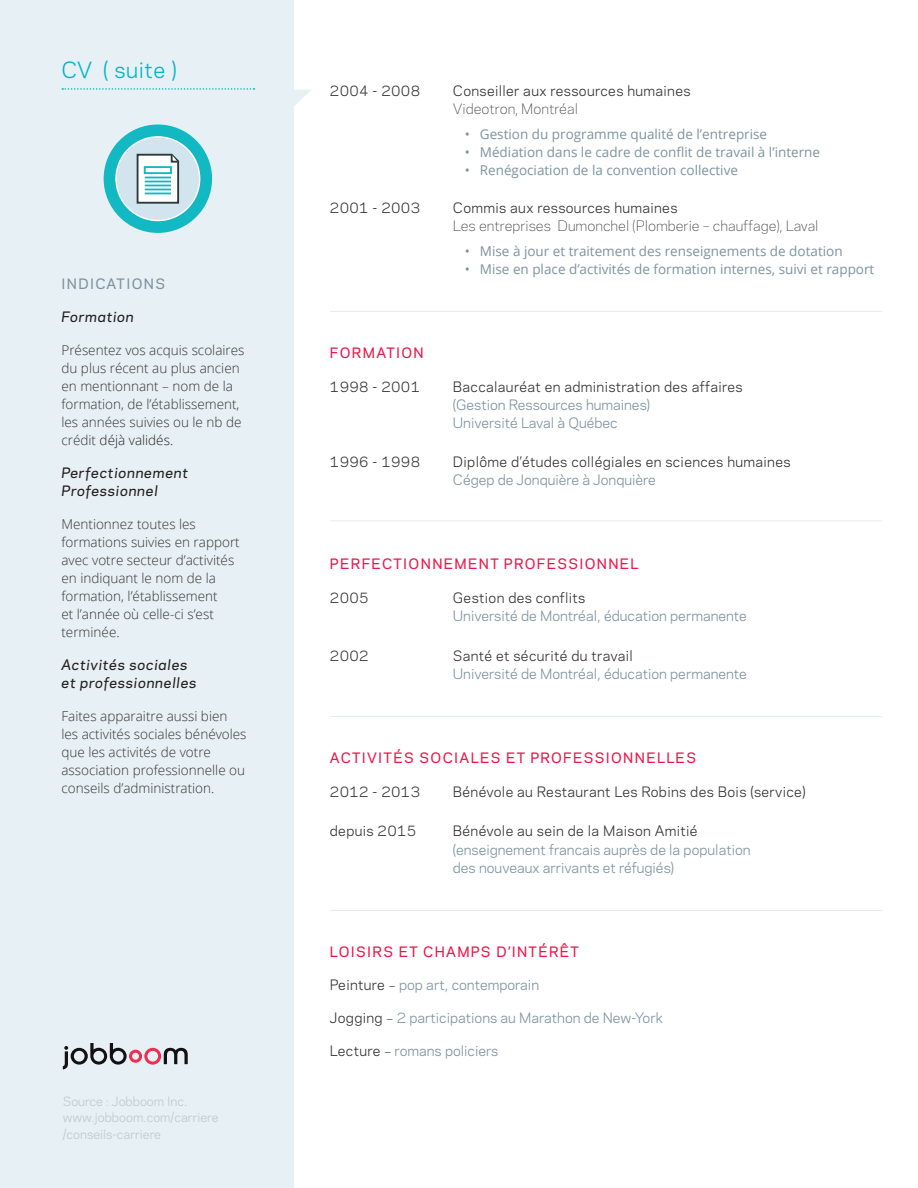
<style>
.page{position:relative;width:918px;height:1188px;background:#fff}
.page>*{position:absolute;margin:0;border:0;box-sizing:border-box;transform-origin:0 0}
.t1{font:21px "Galaxie Polaris";letter-spacing:.025em;color:#00b6c5}
.t2{font:300 13.5px/18px "Open Sans";color:#333}
.t3{font:13.5px "Galaxie Polaris";letter-spacing:.025em;color:#333}
.t4{font:13.5px/18px "Galaxie Polaris";color:#7e939e}
.t5{font:13.5px "Open Sans";color:#7e939e}
.t6{font:500 13.5px "Galaxie Polaris";letter-spacing:.1em;color:#ed164b}
.t7{font:italic 500 13.5px/18px "Galaxie Polaris";letter-spacing:.05em;color:#231f20}
.t8{font:300 13.5px "Galaxie Polaris";color:#333}
.t9{font:500 13.5px "Galaxie Polaris";letter-spacing:.1em;color:#7e939e}
.t10{font:12px/16.5px "Galaxie Polaris";color:#bec9cf}
.s1{color:#231f20}
.s2{color:#333}
.s3{font-family:"Open Sans";font-weight:300;color:#231f20}
</style>
<div class="page">
<div style="left:0;top:0;width:294px;height:1188px;background:#e7f0f4"></div>
<svg style="left:63px;top:1043px;width:125px;height:26px"></svg>
<svg style="left:62px;top:88px;width:249px;height:46px"></svg>
<hr style="left:330px;top:311px;width:552px;height:1px;background:#cdd5d9">
<hr style="left:330px;top:716px;width:552px;height:1px;background:#cdd5d9">
<hr style="left:330px;top:521px;width:552px;height:1px;background:#cdd5d9">
<hr style="left:330px;top:910px;width:552px;height:1px;background:#cdd5d9">
<div style="left:104px;top:124px;width:108px;height:109px;background:#12b9c3;border-radius:50%"></div>
<div style="left:115px;top:136px;width:85px;height:85px;background:#d2e5ee;border:1px solid #fff;border-radius:50%"></div>
<svg style="left:136px;top:153px;width:44px;height:51px;background:#b4d3d5"></svg>
<h1 class="t1" style="left:61px;top:54px;width:117px">CV ( suite )</h1>
<p class="t9" style="left:61px;top:273px;width:105px">INDICATIONS</p>
<p class="t7" style="left:61px;top:307px;width:74px">Formation</p>
<p class="t2" style="left:61px;top:340px;width:185px">Présentez vos acquis scolaires du plus récent au plus ancien en mentionnant – nom de la formation, de l’établissement, les années suivies ou le nb de crédit <span class="s1">déjà validés.</span></p>
<p class="t7" style="left:61px;top:463px;width:128px">Perfectionnement<br>Professionnel</p>
<p class="t2" style="left:61px;top:514px;width:180px">Mentionnez toutes les formations suivies en rapport avec votre secteur d’activités en indiquant le nom de la formation, l’établissement<br>et l’année où celle-ci s’est terminée.</p>
<p class="t7" style="left:61px;top:655px;width:137px">Activités sociales et professionnelles</p>
<p class="t2" style="left:61px;top:706px;width:187px">Faites apparaitre aussi bien les activités sociales bénévoles que les activités de votre association professionnelle ou conseils d’administration.</p>
<p class="t10" style="left:63px;top:1092px;width:157px">Source : Jobboom Inc. www.jobboom.com/carriere /conseils-carriere</p>
<p class="t3" style="left:330px;top:81px;width:92px">2004 - 2008</p>
<p class="t3" style="left:453px;top:81px;width:239px">Conseiller aux ressources humaines</p>
<p class="t8" style="left:453px;top:99px;width:127px">Videotron, Montréal</p>
<p class="t5" style="left:465px;top:125px;width:304px">• Gestion du programme qualité de l’entreprise</p>
<p class="t5" style="left:465px;top:143px;width:357px">• Médiation dans le cadre de conflit de travail à l’interne</p>
<p class="t5" style="left:465px;top:161px;width:275px">• Renégociation de la convention collective</p>
<p class="t3" style="left:330px;top:198px;width:92px">2001 - 2003</p>
<p class="t3" style="left:453px;top:198px;width:226px">Commis aux ressources humaines</p>
<p class="t8" style="left:453px;top:216px;width:367px">Les entreprises Dumonchel (Plomberie – chauffage), Laval</p>
<p class="t5" style="left:465px;top:242px;width:379px">• Mise à jour et traitement des renseignements de dotation</p>
<p class="t5" style="left:465px;top:260px;width:411px">• Mise en place d’activités de formation internes, suivi et rapport</p>
<p class="t6" style="left:330px;top:343px;width:95px">FORMATION</p>
<p class="t3" style="left:330px;top:377px;width:92px">1998 - 2001</p>
<p class="t3" style="left:453px;top:377px;width:291px">Baccalauréat en administration des affaires</p>
<p class="t4" style="left:453px;top:395px;width:199px">(Gestion Ressources humaines)<br>Université Laval à Québec</p>
<p class="t3" style="left:330px;top:452px;width:92px">1996 - 1998</p>
<p class="t3" style="left:453px;top:452px;width:339px">Diplôme d’études collégiales en sciences humaines</p>
<p class="t4" style="left:453px;top:471px;width:205px">Cégep de Jonquière à Jonquière</p>
<p class="t6" style="left:330px;top:554px;width:310px">PERFECTIONNEMENT PROFESSIONNEL</p>
<p class="t3" style="left:330px;top:588px;width:40px">2005</p>
<p class="t3" style="left:453px;top:588px;width:134px">Gestion des conflits</p>
<p class="t4" style="left:453px;top:606px;width:296px">Université de Montréal, éducation permanente</p>
<p class="t3" style="left:330px;top:645px;width:40px">2002</p>
<p class="t3" style="left:453px;top:645px;width:182px">Santé et sécurité du travail</p>
<p class="t4" style="left:453px;top:664px;width:296px">Université de Montréal, éducation permanente</p>
<p class="t6" style="left:330px;top:747px;width:368px">ACTIVITÉS SOCIALES ET PROFESSIONNELLES</p>
<p class="t3" style="left:330px;top:781px;width:92px">2012 - 2013</p>
<p class="t3" style="left:453px;top:781px;width:354px">Bénévole au Restaurant Les Robins des Bois (service)</p>
<p class="t3" style="left:330px;top:821px;width:88px">depuis 2015</p>
<p class="t3" style="left:453px;top:821px;width:246px">Bénévole au sein de la Maison Amitié</p>
<p class="t4" style="left:453px;top:840px;width:299px">(enseignement francais auprès de la population des nouveaux arrivants et réfugiés)</p>
<p class="t6" style="left:330px;top:942px;width:251px">LOISIRS ET CHAMPS D’INTÉRÊT</p>
<p class="t4" style="left:330px;top:975px;width:211px"><span class="s2">Peinture</span> <span class="s3">–</span> pop art, contemporain</p>
<p class="t4" style="left:330px;top:1008px;width:335px"><span class="s2">Jogging</span> <span class="s3">–</span> 2 participations au Marathon de New-York</p>
<p class="t4" style="left:330px;top:1041px;width:170px"><span class="s2">Lecture</span> <span class="s3">–</span> romans policiers</p>
</div>
